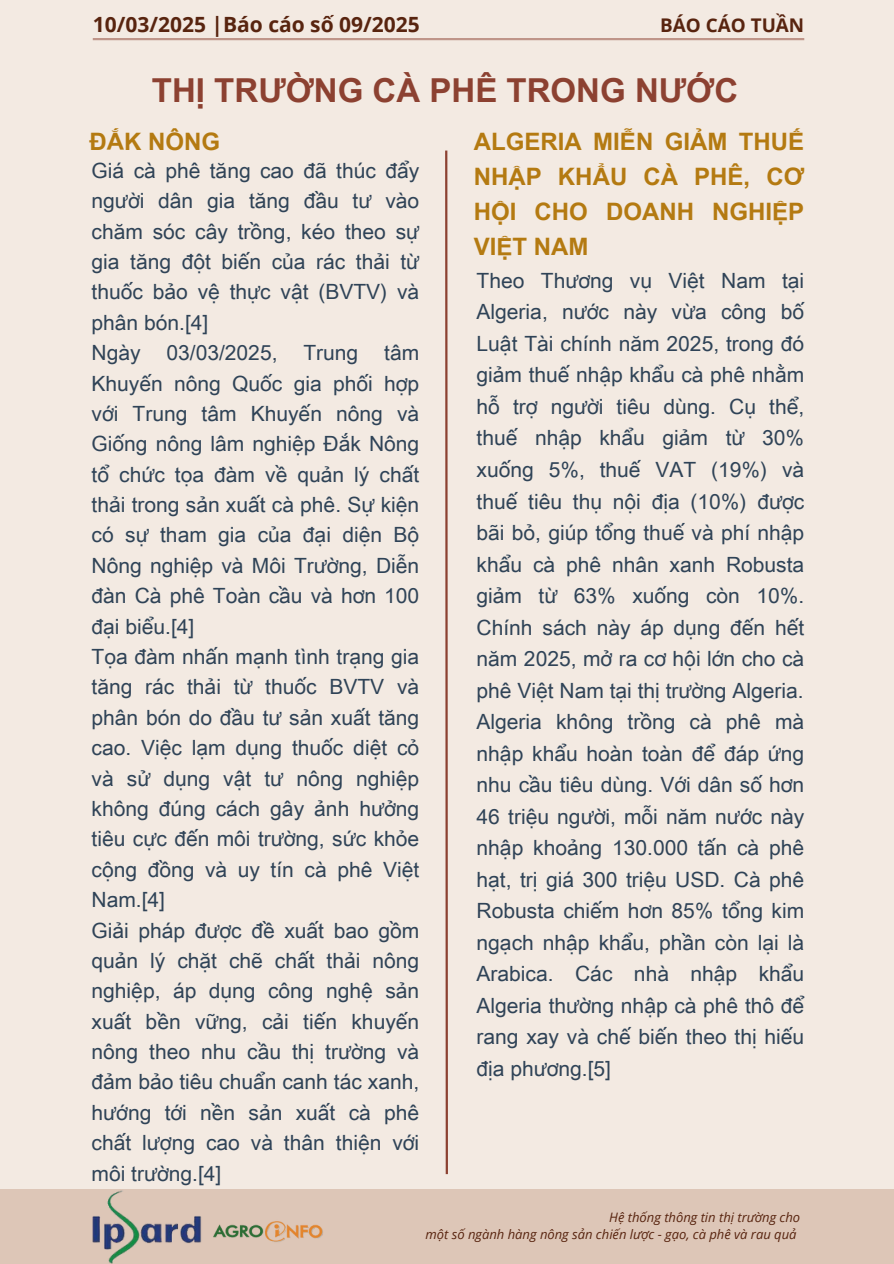
<style>
.page{position:relative;width:894px;height:1264px;background:#fff}
.page>*{position:absolute;margin:0;border:0;box-sizing:border-box;transform-origin:0 0}
.t1{font:700 33px "Arial Unicode MS";color:#8c4131}
.t2{font:700 24px/34.8px "Arial Unicode MS";color:#b47a11;text-align:justify}
.t3{font:21px/30.3px "Arial Unicode MS";color:#2f4357}
.t4{font:700 21px "Open Sans";color:#58240f}
.t5{font:700 18.9px "Open Sans";color:#58240f}
.t6{font:italic 13.05px "Open Sans";color:#58240f}
</style>
<div class="page">
<div style="left:0;top:0;width:893px;height:1263px;background:#f3eae2"></div>
<svg style="left:445px;top:150px;width:3px;height:1025px;background:#a56a5c"></svg>
<hr style="left:93px;top:38px;width:711px;height:2px;background:#8c4131">
<div style="left:0;top:1189px;width:893px;height:74px;background:#ddc6b7"></div>
<img style="left:92px;top:1190px;width:110px;height:73px">
<img style="left:213px;top:1221px;width:110px;height:21px">
<h3 class="t4" style="left:93px;top:10px;width:328px">10/03/2025 |Báo cáo số 09/2025</h3>
<h5 class="t5" style="left:660px;top:11px;width:145px">BÁO CÁO TUẦN</h5>
<h2 class="t1" style="left:152px;top:67px;width:587px">THỊ TRƯỜNG CÀ PHÊ TRONG NƯỚC</h2>
<p class="t2" style="left:89px;top:123px;width:132px">ĐẮK NÔNG</p>
<h4 class="t3" style="left:92px;top:154px;width:329px">Giá cà phê tăng cao đã thúc đẩy người dân gia tăng đầu tư vào chăm sóc cây trồng, kéo theo sự gia tăng đột biến của rác thải từ thuốc bảo vệ thực vật (BVTV) và phân bón.[4]<br>Ngày 03/03/2025, Trung tâm<br>Khuyến nông Quốc gia phối hợp với Trung tâm Khuyến nông và<br>Giống nông lâm nghiệp Đắk Nông tổ chức tọa đàm về quản lý chất thải trong sản xuất cà phê. Sự kiện có sự tham gia của đại diện Bộ<br>Nông nghiệp và Môi Trường, Diễn đàn Cà phê Toàn cầu và hơn 100 đại biểu.[4]<br>Tọa đàm nhấn mạnh tình trạng gia tăng rác thải từ thuốc BVTV và phân bón do đầu tư sản xuất tăng cao. Việc lạm dụng thuốc diệt cỏ và sử dụng vật tư nông nghiệp không đúng cách gây ảnh hưởng tiêu cực đến môi trường, sức khỏe cộng đồng và uy tín cà phê Việt<br>Nam.[4]<br>Giải pháp được đề xuất bao gồm quản lý chặt chẽ chất thải nông nghiệp, áp dụng công nghệ sản xuất bền vững, cải tiến khuyến nông theo nhu cầu thị trường và đảm bảo tiêu chuẩn canh tác xanh, hướng tới nền sản xuất cà phê chất lượng cao và thân thiện với môi trường.[4]</h4>
<h4 class="t2" style="left:473px;top:123px;width:332px">ALGERIA MIỄN GIẢM THUẾ NHẬP KHẨU CÀ PHÊ, CƠ HỘI CHO DOANH NGHIỆP VIỆT NAM</h4>
<h2 class="t3" style="left:476px;top:264px;width:329px;line-height:31.5px;text-align:justify">Theo Thương vụ Việt Nam tại Algeria, nước này vừa công bố Luật Tài chính năm 2025, trong đó giảm thuế nhập khẩu cà phê nhằm hỗ trợ người tiêu dùng. Cụ thể, thuế nhập khẩu giảm từ 30% xuống 5%, thuế VAT (19%) và thuế tiêu thụ nội địa (10%) được bãi bỏ, giúp tổng thuế và phí nhập khẩu cà phê nhân xanh Robusta giảm từ 63% xuống còn 10%.<br>Chính sách này áp dụng đến hết năm 2025, mở ra cơ hội lớn cho cà phê Việt Nam tại thị trường Algeria.<br>Algeria không trồng cà phê mà nhập khẩu hoàn toàn để đáp ứng nhu cầu tiêu dùng. Với dân số hơn 46 triệu người, mỗi năm nước này nhập khoảng 130.000 tấn cà phê hạt, trị giá 300 triệu USD. Cà phê Robusta chiếm hơn 85% tổng kim ngạch nhập khẩu, phần còn lại là Arabica. Các nhà nhập khẩu Algeria thường nhập cà phê thô để rang xay và chế biến theo thị hiếu địa phương.[5]</h2>
<p class="t6" style="left:609px;top:1208px;width:192px">Hệ thống thông tin thị trường cho</p>
<h1 class="t6" style="left:425px;top:1225px;width:372px">một số ngành hàng nông sản chiến lược - gạo, cà phê và rau quả</h1>
</div>
